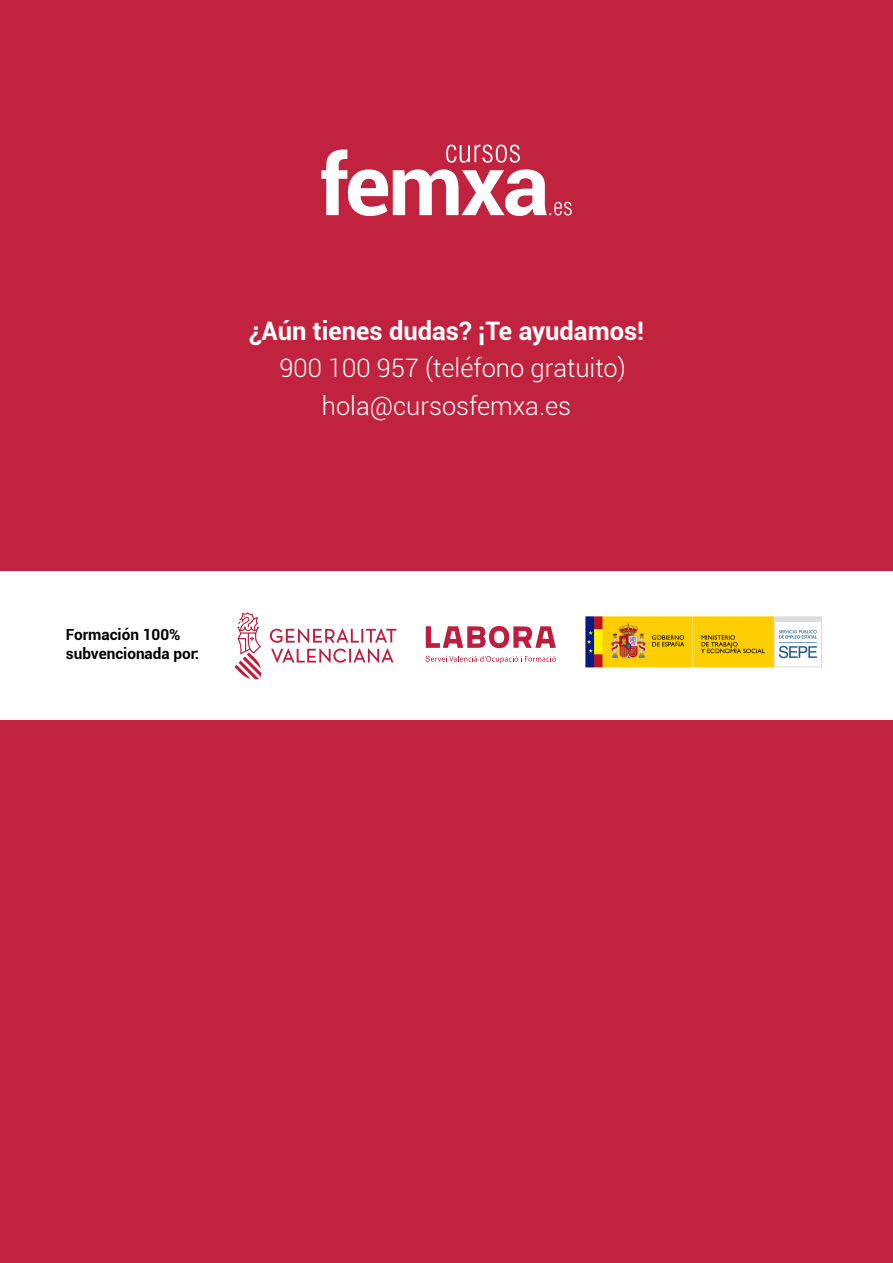
<style>
.page{position:relative;width:893px;height:1263px;background:#c1233e}
.page>*{position:absolute;margin:0;border:0;box-sizing:border-box;transform-origin:0 0}
.t1{font:300 25.5px/37.5px "Roboto";color:#fff;text-align:center}
.t2{font:700 25.5px "Roboto";color:#fff}
.t3{font:700 15.3px/19.5px "Roboto";color:#000}
</style>
<div class="page">
<div style="left:0;top:571px;width:893px;height:148px;background:#fff"></div>
<svg style="left:234px;top:612px;width:162px;height:67px"></svg>
<svg style="left:426px;top:625px;width:130px;height:23px"></svg>
<svg style="left:425px;top:655px;width:131px;height:8px"></svg>
<svg style="left:321px;top:145px;width:251px;height:71px"></svg>
<img style="left:585px;top:616px;width:237px;height:52px">
<p class="t2" style="left:249px;top:313px;width:397px">¿Aún tienes dudas? ¡Te ayudamos!</p>
<p class="t1" style="left:267px;top:348px;width:360px">☎ 900 100 957 (teléfono gratuito) hola@cursosfemxa.es</p>
<p class="t3" style="left:66px;top:624px;width:135px">Formación 100% subvencionada por:</p>
</div>
